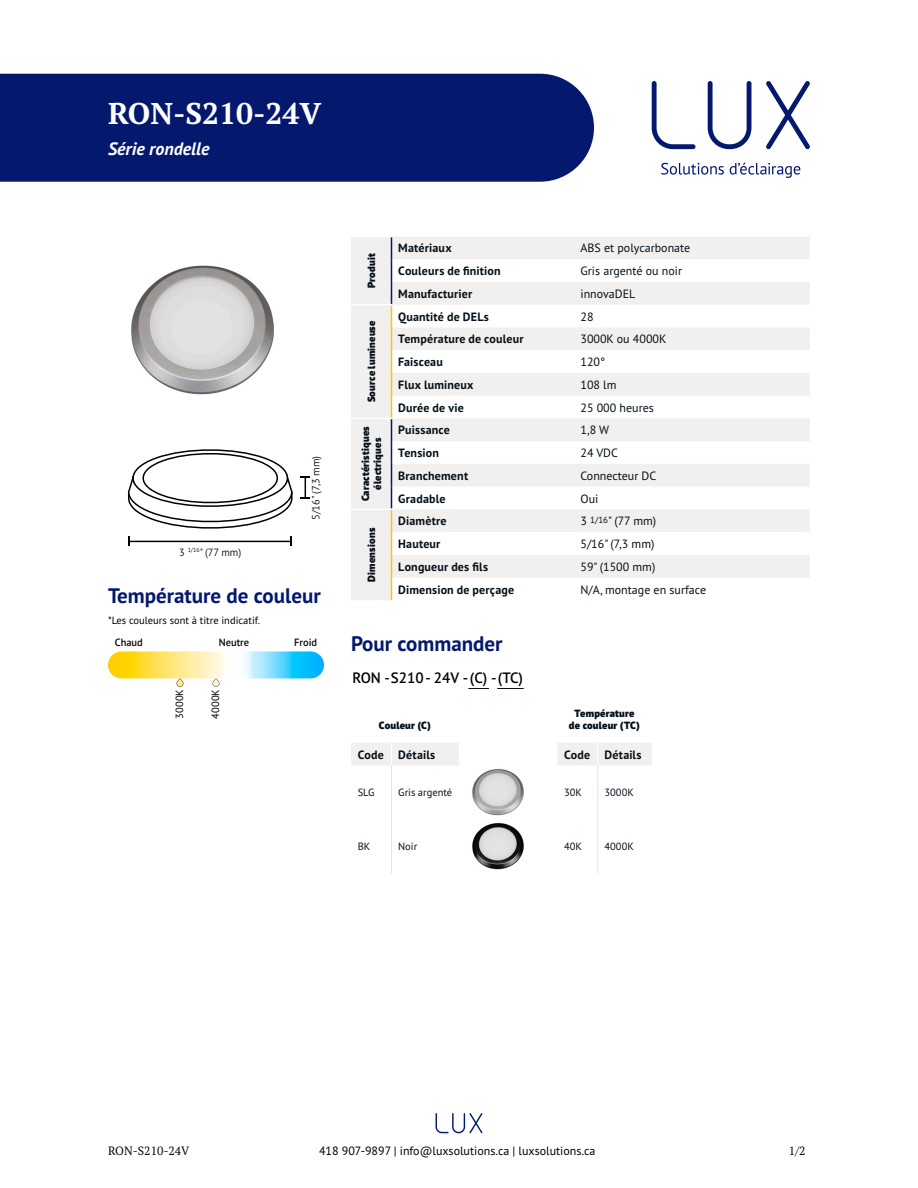
<style>
.page{position:relative;width:918px;height:1188px;background:#fff}
.page>*{position:absolute;margin:0;border:0;box-sizing:border-box;transform-origin:0 0}
.Titre_nom_de_produit{font:700 30px "PT Serif Pro";color:#fff}
.Sous-titres{font:700 21px "PT Sans Pro";color:#04196e}
.Série{font:italic 700 18px "PT Sans Pro";color:#fff}
.Code_de_produit{font:600 15px "PT Sans Pro";color:#000}
.Titre_de_tableau{font:700 12px "PT Sans Pro";letter-spacing:.015em;color:#041019}
.Texte_de_tableau{font:12px "PT Sans Pro";color:#041019}
.t1{font:12px "PT Sans Pro";color:#000}
.t2{font:12px "PT Serif Pro";color:#000}
.Noms_titres_de_tableaux{font:900 10.5px/12px "PT Sans Pro";letter-spacing:.02em;color:#041019;text-align:center}
.Descriptions{font:10.5px "PT Sans Pro";color:#000}
.Texte_commander{font:10.5px "PT Sans Pro";color:#041019}
.t3{font:300 10.5px "PT Sans Pro";color:#000}
.t4{font:600 10.5px "PT Sans Pro";color:#000}
</style>
<div class="page">
<svg style="left:436px;top:1113px;width:47px;height:20px"></svg>
<img style="left:131px;top:265px;width:143px;height:130px">
<svg style="left:351px;top:237px;width:459px;height:363px;fill:#f2f0ee"></svg>
<svg style="left:391px;top:237px;width:1px;height:363px"></svg>
<hr style="left:351px;top:304px;width:41px;height:1px;background:#fff">
<hr style="left:351px;top:418px;width:41px;height:1px;background:#fff">
<hr style="left:351px;top:509px;width:41px;height:1px;background:#fff">
<svg style="left:468px;top:688px;width:21px;height:1px"></svg>
<svg style="left:497px;top:688px;width:27px;height:1px"></svg>
<svg style="left:351px;top:743px;width:301px;height:22px"></svg>
<hr style="left:597px;top:765px;width:1px;height:54px;background:#e6e2de">
<hr style="left:597px;top:819px;width:1px;height:54px;background:#e6e2de">
<hr style="left:391px;top:765px;width:1px;height:54px;background:#e6e2de">
<hr style="left:391px;top:819px;width:1px;height:54px;background:#e6e2de">
<img style="left:472px;top:769px;width:52px;height:101px">
<svg style="left:127px;top:449px;width:183px;height:97px"></svg>
<svg style="left:108px;top:651px;width:216px;height:27px;background:#c4e1b0"></svg>
<svg style="left:177px;top:678px;width:6px;height:9px"></svg>
<svg style="left:213px;top:678px;width:6px;height:9px"></svg>
<svg style="left:661px;top:163px;width:63px;height:12px"></svg>
<svg style="left:730px;top:163px;width:70px;height:15px"></svg>
<svg style="left:766px;top:81px;width:44px;height:68px"></svg>
<svg style="left:708px;top:81px;width:44px;height:68px"></svg>
<svg style="left:652px;top:81px;width:44px;height:68px"></svg>
<div style="left:0;top:74px;width:594px;height:108px;background:#04196e"></div>
<p class="Titre_nom_de_produit" style="left:108px;top:93px;width:215px">RON-S210-24V</p>
<p class="Série" style="left:108px;top:136px;width:103px">Série rondelle</p>
<p class="t3" style="left:309px;top:520px;width:65px;rotate:-90deg">5/16" (7,3 mm)</p>
<p class="t3" style="left:179px;top:545px;width:64px">3 <sup>1/16</sup>" (77 mm)</p>
<p class="Sous-titres" style="left:108px;top:582px;width:214px">Température de couleur</p>
<p class="t4" style="left:115px;top:635px;width:30px">Chaud</p>
<p class="t4" style="left:219px;top:635px;width:32px">Neutre</p>
<p class="t4" style="left:294px;top:635px;width:25px">Froid</p>
<p class="Descriptions" style="left:108px;top:614px;width:154px">*Les couleurs sont à titre indicatif.</p>
<p class="Descriptions" style="left:173px;top:719px;width:31px;rotate:-90deg">3000K</p>
<p class="Descriptions" style="left:209px;top:719px;width:31px;rotate:-90deg">4000K</p>
<p class="Noms_titres_de_tableaux" style="left:365px;top:288px;width:36px;rotate:-90deg">Produit</p>
<p class="Noms_titres_de_tableaux" style="left:365px;top:402px;width:83px;rotate:-90deg">Source lumineuse</p>
<p class="Titre_de_tableau" style="left:398px;top:240px;width:55px">Matériaux</p>
<p class="Texte_de_tableau" style="left:580px;top:240px;width:111px">ABS et polycarbonate</p>
<p class="Titre_de_tableau" style="left:398px;top:263px;width:104px">Couleurs de finition</p>
<p class="Texte_de_tableau" style="left:580px;top:263px;width:103px">Gris argenté ou noir</p>
<p class="Titre_de_tableau" style="left:398px;top:286px;width:76px">Manufacturier</p>
<p class="Texte_de_tableau" style="left:580px;top:286px;width:56px">innovaDEL</p>
<p class="Titre_de_tableau" style="left:398px;top:309px;width:92px">Quantité de DELs</p>
<p class="Texte_de_tableau" style="left:580px;top:309px;width:15px">28</p>
<p class="Titre_de_tableau" style="left:398px;top:331px;width:127px">Température de couleur</p>
<p class="Texte_de_tableau" style="left:580px;top:331px;width:87px">3000K ou 4000K</p>
<p class="Titre_de_tableau" style="left:398px;top:354px;width:46px">Faisceau</p>
<p class="Texte_de_tableau" style="left:580px;top:354px;width:26px">120°</p>
<p class="Titre_de_tableau" style="left:398px;top:377px;width:77px">Flux lumineux</p>
<p class="Texte_de_tableau" style="left:580px;top:377px;width:38px">108 lm</p>
<p class="Titre_de_tableau" style="left:398px;top:400px;width:67px">Durée de vie</p>
<p class="Texte_de_tableau" style="left:580px;top:400px;width:75px">25 000 heures</p>
<p class="Noms_titres_de_tableaux" style="left:359px;top:501px;width:77px;rotate:-90deg">Caractéristiques électriques</p>
<p class="Titre_de_tableau" style="left:398px;top:422px;width:53px">Puissance</p>
<p class="Texte_de_tableau" style="left:580px;top:422px;width:30px">1,8 W</p>
<p class="Titre_de_tableau" style="left:398px;top:445px;width:42px">Tension</p>
<p class="Texte_de_tableau" style="left:580px;top:445px;width:39px">24 VDC</p>
<p class="Titre_de_tableau" style="left:398px;top:468px;width:71px">Branchement</p>
<p class="Texte_de_tableau" style="left:580px;top:468px;width:77px">Connecteur DC</p>
<p class="Titre_de_tableau" style="left:398px;top:490px;width:49px">Gradable</p>
<p class="Texte_de_tableau" style="left:580px;top:491px;width:19px">Oui</p>
<p class="Noms_titres_de_tableaux" style="left:365px;top:582px;width:55px;rotate:-90deg">Dimensions</p>
<p class="Titre_de_tableau" style="left:398px;top:513px;width:50px">Diamètre</p>
<p class="Texte_de_tableau" style="left:580px;top:513px;width:77px">3 <sup>1/16</sup>" (77 mm)</p>
<p class="Titre_de_tableau" style="left:398px;top:536px;width:44px">Hauteur</p>
<p class="Texte_de_tableau" style="left:580px;top:536px;width:75px">5/16" (7,3 mm)</p>
<p class="Titre_de_tableau" style="left:398px;top:559px;width:91px">Longueur des fils</p>
<p class="Texte_de_tableau" style="left:580px;top:559px;width:76px">59" (1500 mm)</p>
<p class="Titre_de_tableau" style="left:398px;top:581px;width:117px">Dimension de perçage</p>
<p class="Texte_de_tableau" style="left:580px;top:582px;width:127px">N/A, montage en surface</p>
<p class="Sous-titres" style="left:351px;top:630px;width:153px">Pour commander</p>
<p class="Code_de_produit" style="left:352px;top:668px;width:172px">RON -S210- 24V -(C) -(TC)</p>
<p class="Noms_titres_de_tableaux" style="left:379px;top:719px;width:54px">Couleur (C)</p>
<p class="Noms_titres_de_tableaux" style="left:569px;top:707px;width:73px">Température de couleur (TC)</p>
<p class="Titre_de_tableau" style="left:358px;top:747px;width:28px">Code</p>
<p class="Titre_de_tableau" style="left:398px;top:747px;width:39px">Détails</p>
<p class="Titre_de_tableau" style="left:564px;top:747px;width:28px">Code</p>
<p class="Titre_de_tableau" style="left:605px;top:747px;width:39px">Détails</p>
<p class="Texte_commander" style="left:358px;top:786px;width:18px">SLG</p>
<p class="Texte_commander" style="left:398px;top:786px;width:56px">Gris argenté</p>
<p class="Texte_commander" style="left:564px;top:786px;width:19px">30K</p>
<p class="Texte_commander" style="left:605px;top:786px;width:31px">3000K</p>
<p class="Texte_commander" style="left:358px;top:840px;width:14px">BK</p>
<p class="Texte_commander" style="left:398px;top:840px;width:21px">Noir</p>
<p class="Texte_commander" style="left:564px;top:840px;width:19px">40K</p>
<p class="Texte_commander" style="left:605px;top:840px;width:31px">4000K</p>
<p class="t2" style="left:108px;top:1143px;width:83px">RON-S210-24V</p>
<p class="t1" style="left:319px;top:1143px;width:278px">418 907-9897 | info@luxsolutions.ca | luxsolutions.ca</p>
<p class="t2" style="left:789px;top:1143px;width:18px">1/2</p>
</div>
